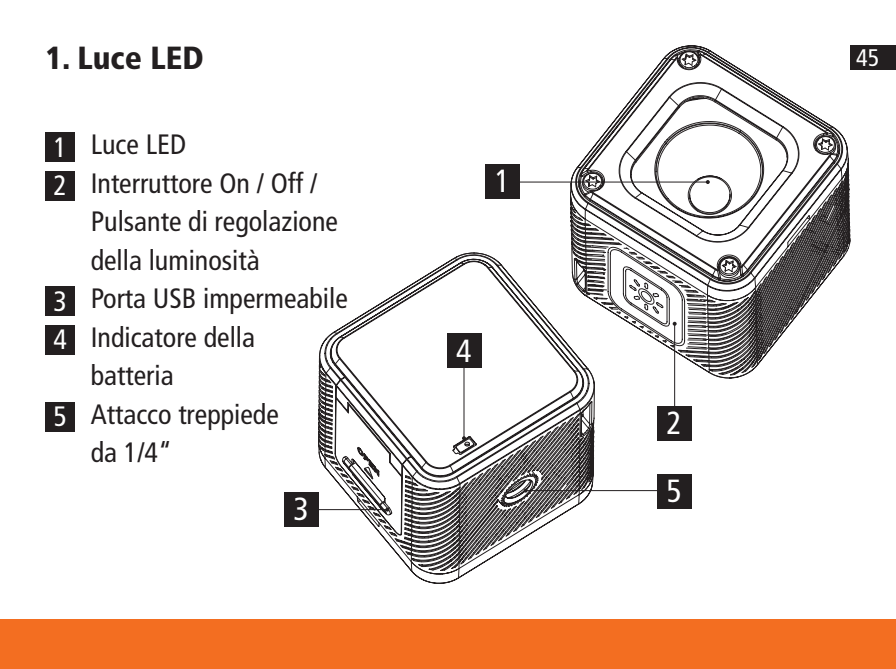
<style>
.page{position:relative;width:896px;height:669px;background:#fff}
.page>*{position:absolute;margin:0;border:0;box-sizing:border-box;transform-origin:0 0}
.t1{font:900 condensed 32px "Frutiger LT";color:#231f20}
.t2{font:condensed 32px "Frutiger LT";color:#fff}
.t3{font:condensed 28px/38.4px "Frutiger LT";color:#231f20}
.t4{font:condensed 28px "Frutiger LT";color:#fff}
.t5{font:condensed 24px "Frutiger LT";color:#fff}
</style>
<div class="page">
<div style="left:850px;top:45px;width:46px;height:24px;background:#231f20"></div>
<svg style="left:318px;top:252px;width:277px;height:161px"></svg>
<svg style="left:662px;top:45px;width:188px;height:134px"></svg>
<svg style="left:570px;top:59px;width:266px;height:316px"></svg>
<svg style="left:570px;top:61px;width:266px;height:255px"></svg>
<hr style="left:515px;top:181px;width:193px;height:2px;background:#231f20">
<svg style="left:706px;top:179px;width:144px;height:197px"></svg>
<hr style="left:674px;top:324px;width:1px;height:92px;background:#231f20">
<svg style="left:672px;top:322px;width:4px;height:4px"></svg>
<hr style="left:463px;top:351px;width:2px;height:87px;background:#231f20">
<hr style="left:525px;top:490px;width:145px;height:1px;background:#231f20">
<svg style="left:318px;top:413px;width:277px;height:162px"></svg>
<div style="left:657px;top:474px;width:34px;height:34px;background:#231f20"></div>
<div style="left:657px;top:406px;width:34px;height:34px;background:#231f20"></div>
<div style="left:485px;top:165px;width:34px;height:34px;background:#231f20"></div>
<div style="left:447px;top:334px;width:34px;height:34px;background:#231f20"></div>
<div style="left:284px;top:493px;width:34px;height:34px;background:#231f20"></div>
<div style="left:0;top:620px;width:896px;height:49px;background:#f36e21"></div>
<div style="left:45px;top:132px;width:30px;height:30px;background:#231f20"></div>
<div style="left:45px;top:171px;width:30px;height:30px;background:#231f20"></div>
<div style="left:45px;top:286px;width:30px;height:30px;background:#231f20"></div>
<div style="left:45px;top:325px;width:30px;height:30px;background:#231f20"></div>
<div style="left:45px;top:402px;width:30px;height:30px;background:#231f20"></div>
<p class="t1" style="left:45px;top:39px;width:160px">1. Luce LED</p>
<p class="t4" style="left:54px;top:131px;width:15px">1</p>
<p class="t4" style="left:54px;top:169px;width:15px">2</p>
<p class="t4" style="left:54px;top:285px;width:15px">3</p>
<p class="t4" style="left:54px;top:323px;width:15px">4</p>
<p class="t4" style="left:54px;top:400px;width:15px">5</p>
<p class="t3" style="left:91px;top:126px;width:97px">Luce LED</p>
<p class="t3" style="left:91px;top:164px;width:249px">Interruttore On / Off /<br>Pulsante di regolazione della luminosità</p>
<p class="t3" style="left:91px;top:280px;width:259px">Porta USB impermeabile</p>
<p class="t3" style="left:91px;top:318px;width:166px">Indicatore della batteria</p>
<p class="t3" style="left:91px;top:395px;width:190px">Attacco treppiede da 1/4“</p>
<p class="t2" style="left:293px;top:491px;width:17px">3</p>
<p class="t2" style="left:495px;top:163px;width:17px">1</p>
<p class="t2" style="left:456px;top:332px;width:17px">4</p>
<p class="t2" style="left:666px;top:404px;width:17px">2</p>
<p class="t2" style="left:666px;top:472px;width:17px">5</p>
<p class="t5" style="left:856px;top:43px;width:25px">45</p>
</div>
